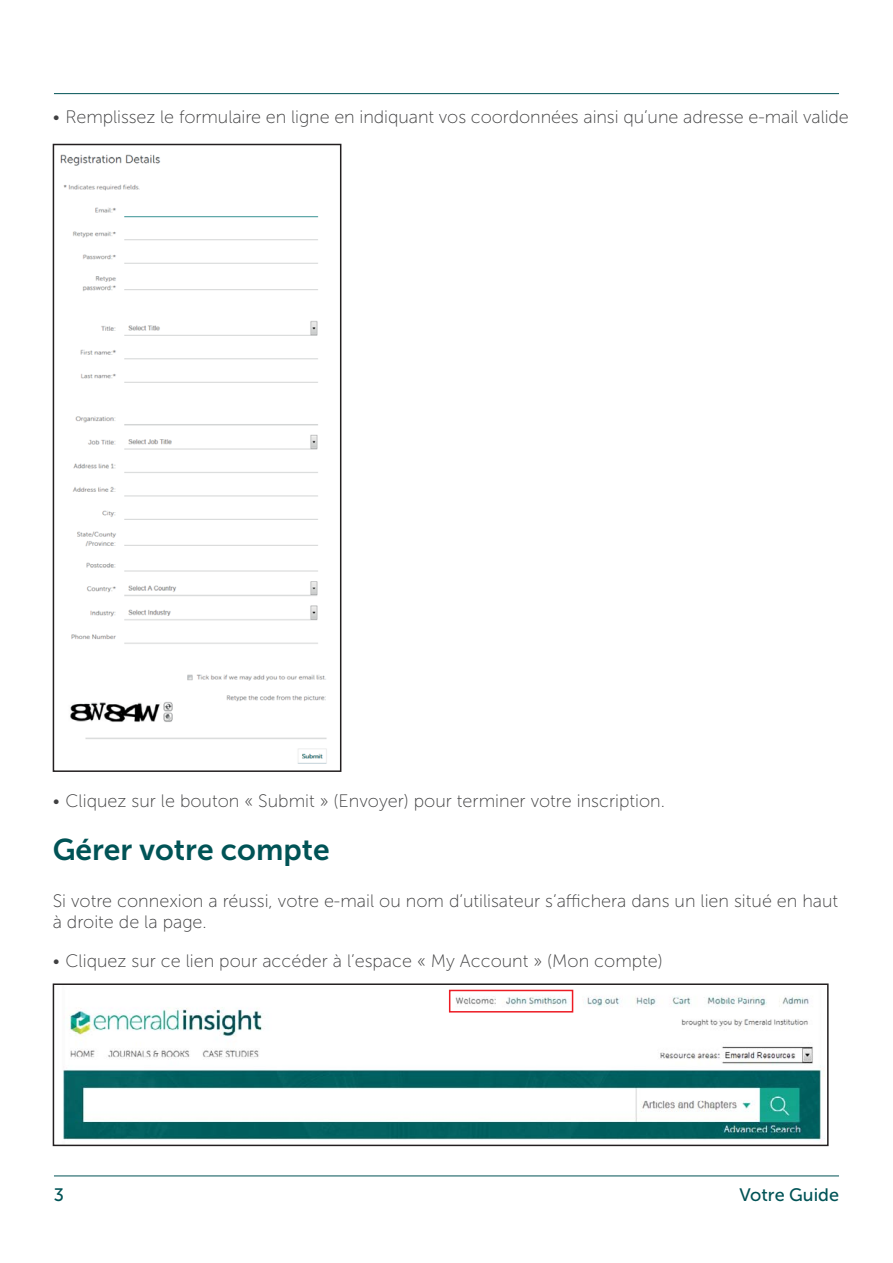
<style>
.page{position:relative;width:893px;height:1263px;background:#fff}
.page>*{position:absolute;margin:0;border:0;box-sizing:border-box;transform-origin:0 0}
.t1{font:30px "Museo Sans 700";color:#005356}
.t2{font:18px/21.6px "Museo Sans 100";color:#404041}
.t3{font:18px "Museo Sans 500";color:#005356}
</style>
<div class="page">
<hr style="left:54px;top:1176px;width:785px;height:1px;background:#005356">
<hr style="left:54px;top:93px;width:785px;height:1px;background:#005356">
<img style="left:60px;top:154px;width:267px;height:610px">
<div style="left:53px;top:144px;width:288px;height:628px;border:2px solid #231f20"></div>
<img style="left:63px;top:989px;width:762px;height:152px">
<div style="left:53px;top:983px;width:775px;height:163px;border:2px solid #231f20"></div>
<div style="left:449px;top:990px;width:124px;height:23px;border:2px solid #ed1c24"></div>
<p class="t2" style="left:53px;top:108px;width:798px">• Remplissez le formulaire en ligne en indiquant vos coordonnées ainsi qu’une adresse e-mail valide</p>
<p class="t2" style="left:53px;top:791px;width:614px">• Cliquez sur le bouton « Submit » (Envoyer) pour terminer votre inscription.</p>
<h1 class="t1" style="left:53px;top:838px;width:278px">Gérer votre compte</h1>
<p class="t2" style="left:53px;top:891px;width:787px">Si votre connexion a réussi, votre e-mail ou nom d’utilisateur s’affichera dans un lien situé en haut à droite de la page.</p>
<p class="t2" style="left:53px;top:952px;width:612px">• Cliquez sur ce lien pour accéder à l’espace « My Account » (Mon compte)</p>
<p class="t3" style="left:54px;top:1188px;width:12px">3</p>
<p class="t3" style="left:739px;top:1188px;width:101px">Votre Guide</p>
</div>
